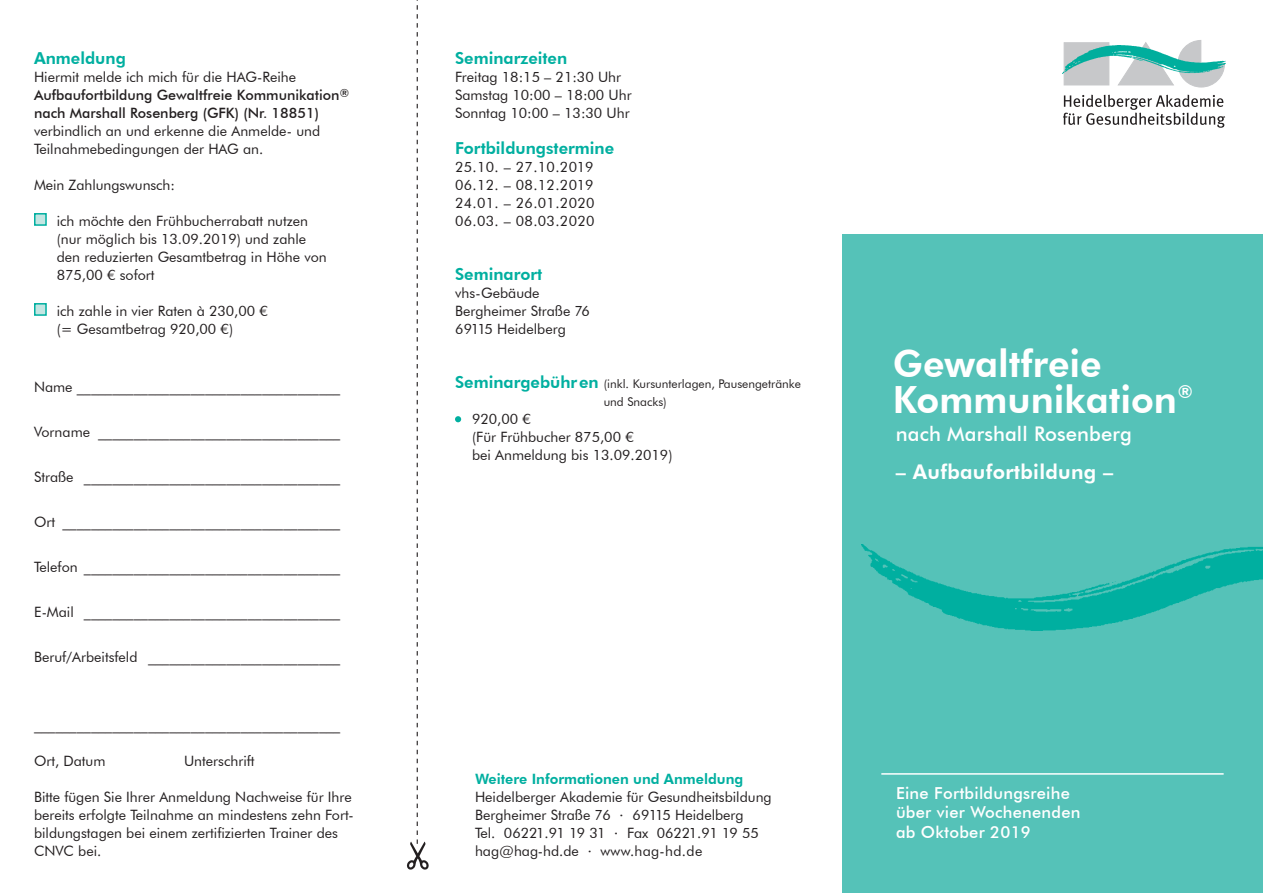
<style>
.page{position:relative;width:1263px;height:893px;background:#fff}
.page>*{position:absolute;margin:0;border:0;box-sizing:border-box;transform-origin:0 0}
.t1{font:800 37.5px/36px "Futura BT";color:#fff}
.t2{font:500 20.25px "Futura BT";letter-spacing:.005em;color:#fff}
.t3{font:800 20.25px "Futura BT";letter-spacing:.015em;color:#fff}
.t4{font:500 16.5px/19.5px "Futura BT";letter-spacing:.015em;color:#fff}
.t5{font:800 16.5px "Futura BT";color:#00afa0}
.t6{font:14.25px/18px "Futura BT";color:#231f20}
.t7{font:500 14.25px/18px "Futura BT";color:#231f20}
.t8{font:800 14.25px "Futura BT";color:#00afa0}
.t9{font:12px/18px "Futura BT";color:#231f20}
.s1{font-weight:400}
.s2{font-weight:800;font-size:16.5px;color:#00afa0}
.s3{font-size:15.75px}
</style>
<div class="page">
<div style="left:842px;top:235px;width:421px;height:658px;background:#55c2b8"></div>
<div style="left:1064px;top:43px;width:45px;height:42px;background:#c7c8ca"></div>
<svg style="left:1118px;top:40px;width:105px;height:47px"></svg>
<img style="left:1062px;top:46px;width:164px;height:28px">
<svg style="left:1063px;top:95px;width:162px;height:33px"></svg>
<div style="left:34px;top:213px;width:13px;height:13px;background:#c4e5e2;border:2px solid #00afa0"></div>
<div style="left:34px;top:303px;width:13px;height:13px;background:#c4e5e2;border:2px solid #00afa0"></div>
<svg style="left:455px;top:416px;width:6px;height:6px"></svg>
<img style="left:861px;top:544px;width:402px;height:87px">
<hr style="left:881px;top:773px;width:343px;height:2px;background:#fff">
<svg style="left:407px;top:0;width:22px;height:870px"></svg>
<p class="t5" style="left:34px;top:48px;width:93px">Anmeldung</p>
<p class="t7" style="left:34px;top:68px;width:316px"><span class="s1">Hiermit melde ich mich für die HAG-Reihe<br></span>Aufbaufortbildung Gewaltfreie Kommunikation<sup>® </sup>nach Marshall Rosenberg (GFK) (Nr. 18851)</p>
<p class="t6" style="left:34px;top:122px;width:288px">verbindlich an und erkenne die Anmelde- und<br>Teilnahmebedingungen der HAG an.</p>
<p class="t6" style="left:34px;top:176px;width:143px">Mein Zahlungswunsch:</p>
<p class="t6" style="left:57px;top:212px;width:272px">ich möchte den Frühbucherrabatt nutzen (nur möglich bis 13.09.2019) und zahle den reduzierten Gesamtbetrag in Höhe von 875,00 € sofort</p>
<p class="t6" style="left:57px;top:302px;width:213px">ich zahle in vier Raten à 230,00 € (= Gesamtbetrag 920,00 €)</p>
<p class="t6" style="left:34px;top:378px;width:308px">Name _____________________________________</p>
<p class="t6" style="left:34px;top:423px;width:308px">Vorname __________________________________</p>
<p class="t6" style="left:34px;top:468px;width:308px">Straße ____________________________________</p>
<p class="t6" style="left:34px;top:513px;width:308px">Ort _______________________________________</p>
<p class="t6" style="left:34px;top:558px;width:308px">Telefon ____________________________________</p>
<p class="t6" style="left:34px;top:603px;width:308px">E-Mail ____________________________________</p>
<p class="t6" style="left:34px;top:648px;width:308px">Beruf/Arbeitsfeld ___________________________</p>
<p class="t6" style="left:34px;top:716px;width:308px">___________________________________________</p>
<p class="t6" style="left:34px;top:752px;width:73px">Ort, Datum</p>
<p class="t6" style="left:184px;top:752px;width:72px">Unterschrift</p>
<p class="t6" style="left:34px;top:788px;width:321px">Bitte fügen Sie Ihrer Anmeldung Nachweise für Ihre bereits erfolgte Teilnahme an mindestens zehn Fort&shy;bildungstagen bei einem zertifizierten Trainer des CNVC bei.</p>
<p class="t5" style="left:455px;top:48px;width:114px">Seminarzeiten</p>
<p class="t6" style="left:455px;top:68px;width:178px">Freitag 18:15 – 21:30 Uhr<br>Samstag 10:00 – 18:00 Uhr<br>Sonntag 10:00 – 13:30 Uhr</p>
<p class="t5" style="left:455px;top:138px;width:161px">Fortbildungstermine</p>
<p class="t6" style="left:455px;top:158px;width:141px;text-align:justify">25.10. – 27.10.2019<br>06.12. – 08.12.2019<br>24.01. – 26.01.2020<br>06.03. – 08.03.2020</p>
<p class="t5" style="left:455px;top:264px;width:89px">Seminarort</p>
<p class="t6" style="left:455px;top:284px;width:137px">vhs-Gebäude<br>Bergheimer Straße 76<br>69115 Heidelberg</p>
<p class="t9" style="left:604px;top:374px;width:199px;text-indent:-149px"><span class="s2">Seminargebühren</span> (inkl. Kursunterlagen, Pausengetränke und Snacks)</p>
<p class="t6" style="left:472px;top:410px;width:202px">920,00 €<br>(Für Frühbucher 875,00 €<br>bei Anmeldung bis 13.09.2019)</p>
<h1 class="t1" style="left:893px;top:345px;width:301px">Gewaltfreie<br>Kommunikation<sup>®</sup></h1>
<h2 class="t2" style="left:896px;top:422px;width:237px">nach Marshall Rosenberg</h2>
<h2 class="t3" style="left:896px;top:459px;width:219px">– Aufbaufortbildung –</h2>
<p class="t8" style="left:475px;top:770px;width:270px">Weitere Informationen und Anmeldung</p>
<p class="t6" style="left:475px;top:788px;width:298px">Heidelberger Akademie für Gesundheitsbildung Bergheimer Straße 76 <span class="s3">·</span> 69115 Heidelberg<br>Tel. 06221.91 19 31 <span class="s3">·</span> Fax 06221.91 19 55 hag@hag-hd.de <span class="s3">·</span> www.hag-hd.de</p>
<p class="t4" style="left:896px;top:783px;width:186px">Eine Fortbildungsreihe über vier Wochenenden ab Oktober 2019</p>
</div>
